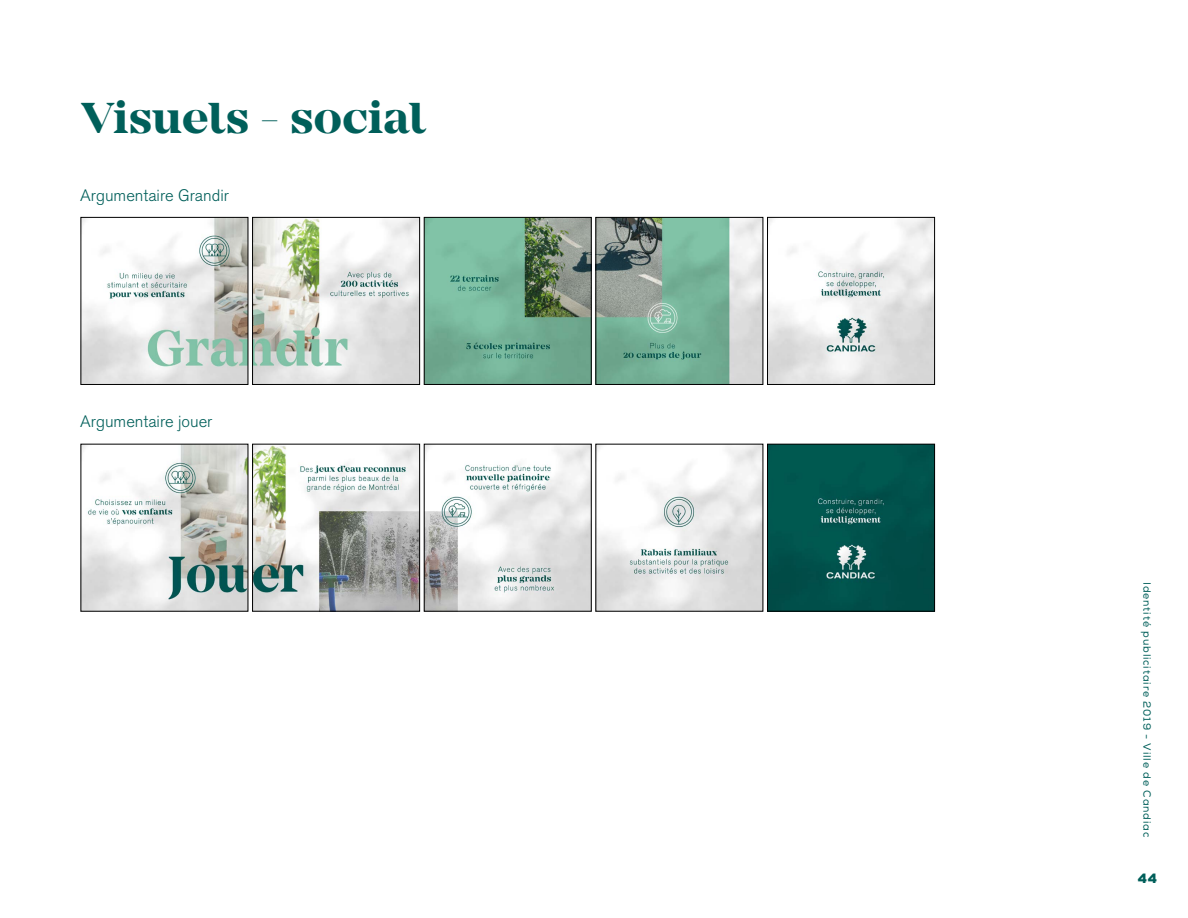
<style>
.page{position:relative;width:1188px;height:918px;background:#fff}
.page>*{position:absolute;margin:0;border:0;box-sizing:border-box;transform-origin:0 0}
.t1{font:700 45px "Mirador";color:#005f5a}
.t2{font:300 16.5px "Akzidenz Grotesk Pro";color:#005f5a}
.t3{font:900 13.5px "Nexa";color:#005f5a}
.t4{font:10.5px "Nexa";letter-spacing:.08em;color:#005f5a}
</style>
<div class="page">
<img style="left:83px;top:446px;width:163px;height:163px">
<img style="left:254px;top:446px;width:164px;height:163px">
<div style="left:252px;top:444px;width:168px;height:167px;border:1px solid #000"></div>
<img style="left:598px;top:446px;width:163px;height:163px">
<img style="left:426px;top:446px;width:163px;height:163px">
<img style="left:83px;top:219px;width:163px;height:164px">
<div style="left:81px;top:217px;width:167px;height:168px;border:1px solid #000"></div>
<img style="left:254px;top:219px;width:164px;height:164px">
<div style="left:252px;top:217px;width:168px;height:168px;border:1px solid #000"></div>
<img style="left:598px;top:219px;width:163px;height:164px">
<div style="left:596px;top:217px;width:167px;height:168px;border:1px solid #000"></div>
<img style="left:426px;top:219px;width:163px;height:164px">
<div style="left:424px;top:217px;width:167px;height:168px;border:1px solid #000"></div>
<img style="left:769px;top:219px;width:164px;height:164px">
<div style="left:767px;top:217px;width:168px;height:168px;border:1px solid #000"></div>
<img style="left:769px;top:446px;width:164px;height:163px">
<div style="left:767px;top:444px;width:168px;height:167px;border:1px solid #000"></div>
<h1 class="t1" style="left:81px;top:91px;width:346px">Visuels - social</h1>
<h2 class="t2" style="left:80px;top:185px;width:150px">Argumentaire Grandir</h2>
<h2 class="t2" style="left:80px;top:411px;width:134px">Argumentaire jouer</h2>
<p class="t4" style="left:1153px;top:582px;width:256px;rotate:90deg">Identité publicitaire 2019 - Ville de Candiac</p>
<p class="t3" style="left:1138px;top:869px;width:21px">44</p>
</div>
